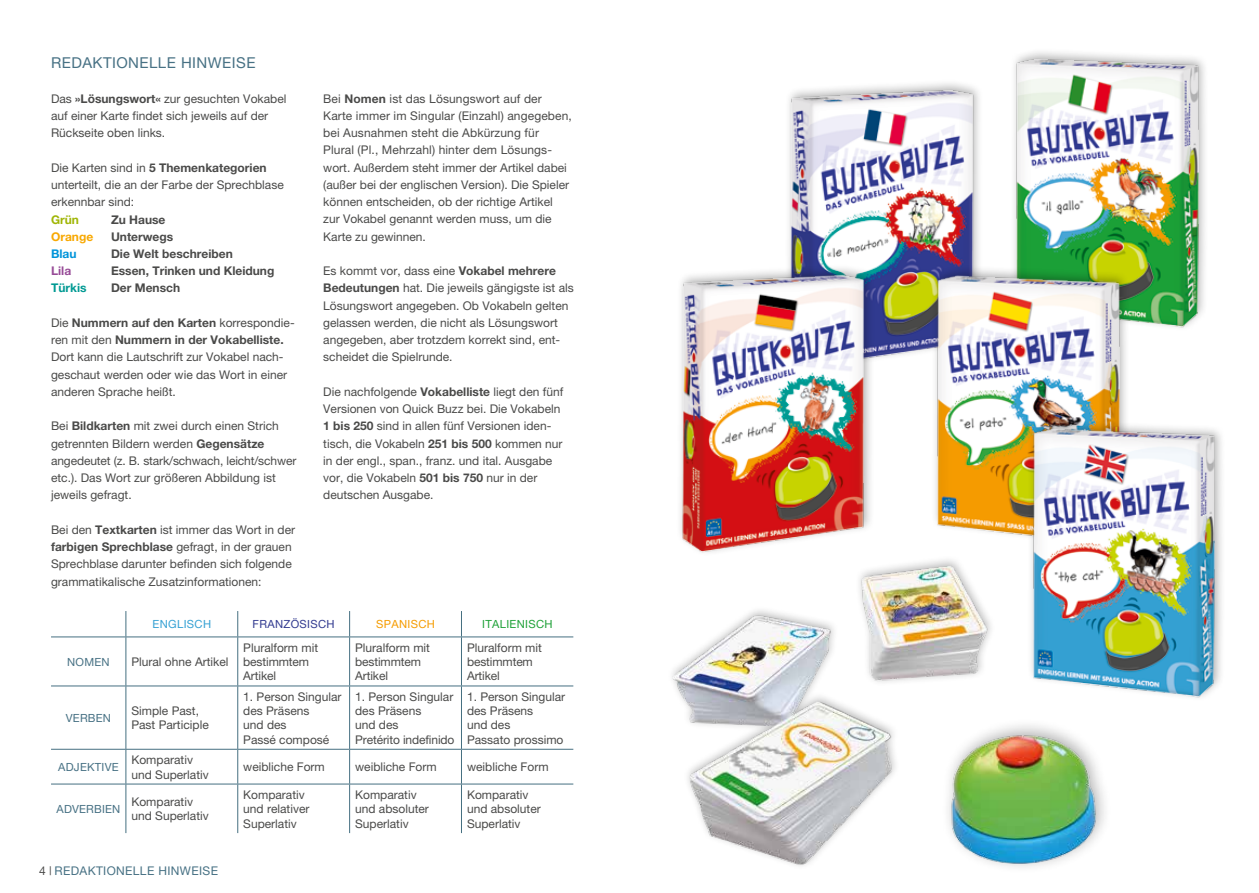
<style>
.page{position:relative;width:1259px;height:893px;background:#fff}
.page>*{position:absolute;margin:0;border:0;box-sizing:border-box;transform-origin:0 0}
.t1{font:15px "Helvetica Neue";letter-spacing:.03em;color:#477184}
.t2{font:12px/17.2px "Helvetica Neue";color:#4a4a49}
.t3{font:700 12px "Helvetica Neue";color:#4a4a49}
.t4{font:12px "Helvetica Neue";letter-spacing:.03em;color:#477184}
.t5{font:700 12px "Helvetica Neue";color:#f8a800}
.t6{font:700 12px "Helvetica Neue";color:#009a93}
.t7{font:700 12px "Helvetica Neue";color:#a0b607}
.t8{font:700 12px "Helvetica Neue";color:#0094da}
.t9{font:700 12px "Helvetica Neue";color:#974b97}
.t10{font:11.25px "Helvetica Neue";letter-spacing:.02em;color:#477184}
.t11{font:11.25px "Helvetica Neue";letter-spacing:.03em;color:#323b90}
.t12{font:11.25px "Helvetica Neue";letter-spacing:.03em;color:#1fa138}
.t13{font:11.25px "Helvetica Neue";letter-spacing:.03em;color:#36a1d3}
.t14{font:11.25px "Helvetica Neue";letter-spacing:.03em;color:#f59c00}
.s1{font-weight:700}
.s2{color:#4a4a49}
</style>
<div class="page">
<img style="left:1014px;top:52px;width:191px;height:276px">
<img style="left:789px;top:83px;width:190px;height:274px">
<svg style="left:125px;top:611px;width:1px;height:25px"></svg>
<svg style="left:237px;top:611px;width:1px;height:25px"></svg>
<svg style="left:349px;top:611px;width:1px;height:25px"></svg>
<svg style="left:461px;top:611px;width:1px;height:25px"></svg>
<hr style="left:51px;top:636px;width:75px;height:1px;background:#456f81">
<hr style="left:126px;top:636px;width:112px;height:1px;background:#456f81">
<hr style="left:125px;top:637px;width:1px;height:49px;background:#456f81">
<hr style="left:238px;top:636px;width:112px;height:1px;background:#456f81">
<hr style="left:237px;top:637px;width:1px;height:49px;background:#456f81">
<hr style="left:350px;top:636px;width:111px;height:1px;background:#456f81">
<hr style="left:349px;top:637px;width:1px;height:49px;background:#456f81">
<hr style="left:461px;top:636px;width:112px;height:1px;background:#456f81">
<hr style="left:461px;top:637px;width:1px;height:49px;background:#456f81">
<hr style="left:51px;top:686px;width:75px;height:1px;background:#456f81">
<hr style="left:126px;top:686px;width:112px;height:1px;background:#456f81">
<hr style="left:125px;top:686px;width:1px;height:63px;background:#456f81">
<hr style="left:238px;top:686px;width:112px;height:1px;background:#456f81">
<hr style="left:237px;top:686px;width:1px;height:63px;background:#456f81">
<hr style="left:350px;top:686px;width:111px;height:1px;background:#456f81">
<hr style="left:349px;top:686px;width:1px;height:63px;background:#456f81">
<hr style="left:461px;top:686px;width:112px;height:1px;background:#456f81">
<hr style="left:461px;top:686px;width:1px;height:63px;background:#456f81">
<hr style="left:51px;top:749px;width:75px;height:1px;background:#456f81">
<hr style="left:126px;top:749px;width:112px;height:1px;background:#456f81">
<hr style="left:125px;top:750px;width:1px;height:34px;background:#456f81">
<hr style="left:238px;top:749px;width:112px;height:1px;background:#456f81">
<hr style="left:237px;top:750px;width:1px;height:34px;background:#456f81">
<hr style="left:350px;top:749px;width:111px;height:1px;background:#456f81">
<hr style="left:349px;top:750px;width:1px;height:34px;background:#456f81">
<hr style="left:461px;top:749px;width:112px;height:1px;background:#456f81">
<hr style="left:461px;top:750px;width:1px;height:34px;background:#456f81">
<hr style="left:51px;top:784px;width:75px;height:1px;background:#456f81">
<hr style="left:126px;top:784px;width:112px;height:1px;background:#456f81">
<hr style="left:125px;top:784px;width:1px;height:49px;background:#456f81">
<hr style="left:238px;top:784px;width:112px;height:1px;background:#456f81">
<hr style="left:237px;top:784px;width:1px;height:49px;background:#456f81">
<hr style="left:350px;top:784px;width:111px;height:1px;background:#456f81">
<hr style="left:349px;top:784px;width:1px;height:49px;background:#456f81">
<hr style="left:461px;top:784px;width:112px;height:1px;background:#456f81">
<hr style="left:461px;top:784px;width:1px;height:49px;background:#456f81">
<img style="left:680px;top:257px;width:203px;height:296px">
<img style="left:919px;top:247px;width:216px;height:288px">
<img style="left:1014px;top:401px;width:208px;height:297px">
<img style="left:672px;top:610px;width:224px;height:256px">
<img style="left:849px;top:551px;width:142px;height:140px">
<div style="left:941px;top:718px;width:171px;height:156px;background:#000;opacity:.3"></div>
<img style="left:946px;top:731px;width:153px;height:135px">
<p class="t1" style="left:51px;top:54px;width:206px">REDAKTIONELLE HINWEISE</p>
<p class="t2" style="left:51px;top:90px;width:237px">Das <span class="s1">»Lösungswort«</span> zur gesuchten Vokabel auf einer Karte findet sich jeweils auf der<br>Rückseite oben links.</p>
<p class="t2" style="left:51px;top:159px;width:234px">Die Karten sind in <span class="s1">5 Themenkategorien </span>unterteilt, die an der Farbe der Sprechblase erkennbar sind:</p>
<p class="t7" style="left:51px;top:212px;width:30px">Grün</p>
<p class="t3" style="left:111px;top:212px;width:56px">Zu Hause</p>
<p class="t5" style="left:51px;top:229px;width:44px">Orange</p>
<p class="t3" style="left:111px;top:229px;width:64px">Unterwegs</p>
<p class="t8" style="left:51px;top:246px;width:27px">Blau</p>
<p class="t3" style="left:111px;top:246px;width:123px">Die Welt beschreiben</p>
<p class="t9" style="left:51px;top:264px;width:22px">Lila</p>
<p class="t3" style="left:111px;top:264px;width:165px">Essen, Trinken und Kleidung</p>
<p class="t6" style="left:51px;top:281px;width:37px">Türkis</p>
<p class="t3" style="left:111px;top:281px;width:71px">Der Mensch</p>
<p class="t2" style="left:51px;top:314px;width:245px">Die <span class="s1">Nummern auf den Karten</span> korrespondie&shy;ren mit den <span class="s1">Nummern in der Vokabelliste.<br></span>Dort kann die Lautschrift zur Vokabel nach&shy;geschaut werden oder wie das Wort in einer anderen Sprache heißt.</p>
<p class="t2" style="left:51px;top:417px;width:247px">Bei <span class="s1">Bildkarten</span> mit zwei durch einen Strich getrennten Bildern werden <span class="s1">Gegensätze </span>angedeutet (z. B. stark/schwach, leicht/schwer etc.). Das Wort zur größeren Abbildung ist jeweils gefragt.</p>
<p class="t2" style="left:51px;top:521px;width:246px">Bei den <span class="s1">Textkarten</span> ist immer das Wort in der <span class="s1">farbigen Sprechblase</span> gefragt, in der grauen Sprechblase darunter befinden sich folgende grammatikalische Zusatzinformationen:</p>
<p class="t2" style="left:323px;top:90px;width:250px">Bei <span class="s1">Nomen</span> ist das Lösungswort auf der Karte immer im Singular (Einzahl) angegeben, bei Ausnahmen steht die Abkürzung für Plural (Pl., Mehrzahl) hinter dem Lösungs&shy;wort. Außerdem steht immer der Artikel dabei (außer bei der englischen Version). Die Spieler können entscheiden, ob der richtige Artikel zur Vokabel genannt werden muss, um die Karte zu gewinnen.</p>
<p class="t2" style="left:323px;top:262px;width:252px">Es kommt vor, dass eine <span class="s1">Vokabel mehrere Bedeutungen</span> hat. Die jeweils gängigste ist als Lösungswort angegeben. Ob Vokabeln gelten gelassen werden, die nicht als Lösungswort angegeben, aber trotzdem korrekt sind, ent&shy;scheidet die Spielrunde.</p>
<p class="t2" style="left:323px;top:383px;width:241px">Die nachfolgende <span class="s1">Vokabelliste</span> liegt den fünf Versionen von Quick Buzz bei. Die Vokabeln <span class="s1">1 bis 250</span> sind in allen fünf Versionen iden&shy;tisch, die Vokabeln <span class="s1">251 bis 500</span> kommen nur in der engl., span., franz. und ital. Ausgabe vor, die Vokabeln <span class="s1">501 bis 750</span> nur in der deutschen Ausgabe.</p>
<p class="t13" style="left:152px;top:618px;width:60px">ENGLISCH</p>
<p class="t11" style="left:253px;top:618px;width:84px">FRANZÖSISCH</p>
<p class="t14" style="left:376px;top:618px;width:60px">SPANISCH</p>
<p class="t12" style="left:482px;top:618px;width:72px">ITALIENISCH</p>
<p class="t10" style="left:67px;top:655px;width:44px">NOMEN</p>
<p class="t2" style="left:131px;top:653px;width:99px">Plural ohne Artikel</p>
<p class="t10" style="left:66px;top:711px;width:47px">VERBEN</p>
<p class="t2" style="left:131px;top:704px;width:79px;line-height:14.2px">Simple Past,<br>Past Participle</p>
<p class="t2" style="left:243px;top:640px;width:76px;line-height:14.2px">Pluralform mit bestimmtem<br>Artikel</p>
<p class="t2" style="left:355px;top:640px;width:76px;line-height:14.2px">Pluralform mit bestimmtem<br>Artikel</p>
<p class="t2" style="left:467px;top:640px;width:76px;line-height:14.2px">Pluralform mit bestimmtem<br>Artikel</p>
<p class="t2" style="left:243px;top:689px;width:100px;line-height:14.2px">1. Person Singular des Präsens<br>und des<br>Passé composé</p>
<p class="t2" style="left:355px;top:689px;width:101px;line-height:14.2px">1. Person Singular des Präsens<br>und des<br>Pretérito indefinido</p>
<p class="t2" style="left:467px;top:689px;width:100px;line-height:14.2px">1. Person Singular des Präsens<br>und des<br>Passato prossimo</p>
<p class="t10" style="left:58px;top:760px;width:62px">ADJEKTIVE</p>
<p class="t2" style="left:131px;top:753px;width:79px;line-height:14.2px">Komparativ und Superlativ</p>
<p class="t2" style="left:243px;top:758px;width:83px">weibliche Form</p>
<p class="t2" style="left:355px;top:758px;width:83px">weibliche Form</p>
<p class="t2" style="left:467px;top:758px;width:83px">weibliche Form</p>
<p class="t10" style="left:57px;top:802px;width:65px">ADVERBIEN</p>
<p class="t2" style="left:131px;top:795px;width:79px;line-height:14.2px">Komparativ und Superlativ</p>
<p class="t2" style="left:243px;top:787px;width:68px;line-height:14.2px">Komparativ und relativer<br>Superlativ</p>
<p class="t2" style="left:355px;top:787px;width:75px;line-height:14.2px">Komparativ und absoluter<br>Superlativ</p>
<p class="t2" style="left:467px;top:787px;width:75px;line-height:14.2px">Komparativ und absoluter<br>Superlativ</p>
<p class="t4" style="left:39px;top:863px;width:180px"><span class="s2">4 |</span> REDAKTIONELLE HINWEISE</p>
</div>
